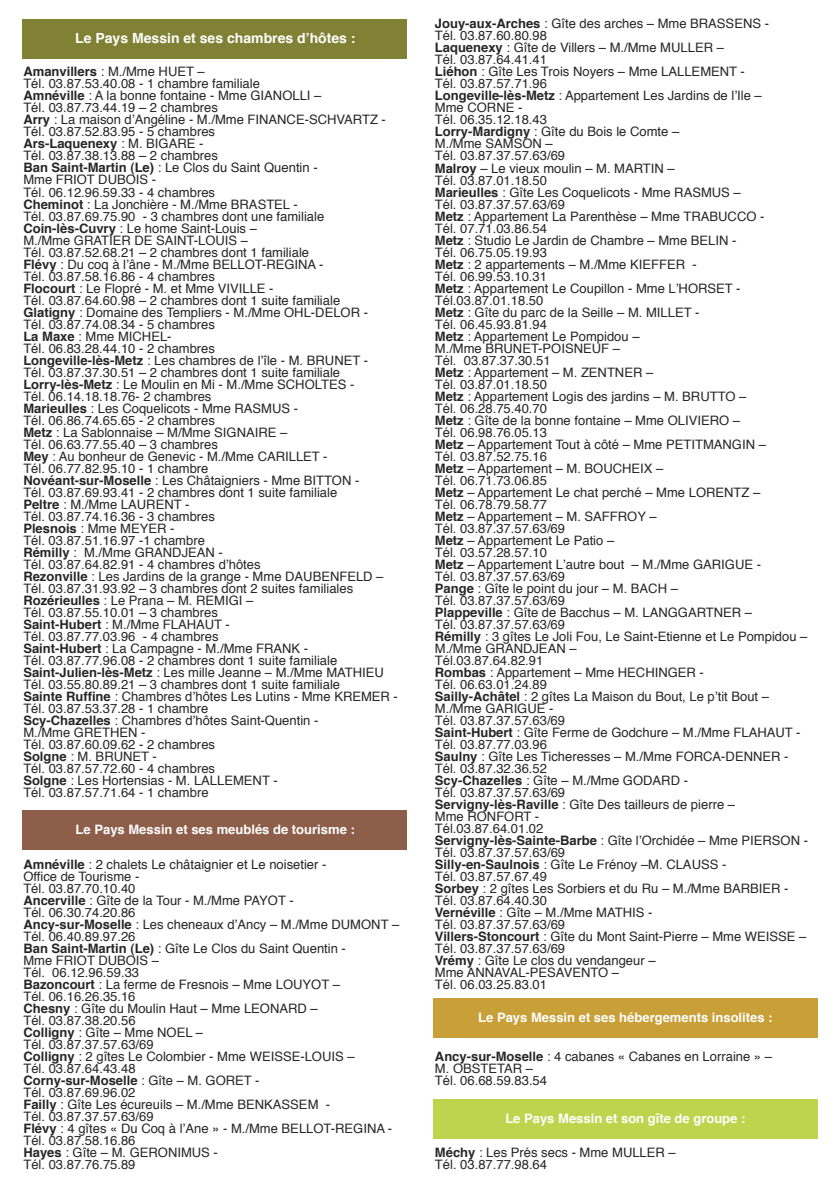
<style>
.page{position:relative;width:840px;height:1191px;background:#fff}
.page>*{position:absolute;margin:0;border:0;box-sizing:border-box;transform-origin:0 0}
.t1{font:700 14px "Helvetica";color:#fff}
.t2{font:13px/12px "Helvetica";color:#272627}
.t3{font:700 13px "Helvetica";color:#fff}
.s1{font-weight:700}
</style>
<div class="page">
<div style="left:23px;top:19px;width:384px;height:39px;background:#818135"></div>
<div style="left:23px;top:810px;width:384px;height:40px;background:#8d5e49"></div>
<div style="left:432px;top:998px;width:384px;height:39px;background:#c99f38"></div>
<div style="left:432px;top:1099px;width:384px;height:40px;background:#bed44c"></div>
<p class="t1" style="left:75px;top:32px;width:282px">Le Pays Messin et ses chambres d’hôtes :</p>
<p class="t2" style="left:23px;top:67px;width:376px"><span class="s1">Amanvillers</span> : M./Mme HUET –<br>Tél. 03.87.53.40.08 - 1 chambre familiale<br><span class="s1">Amnéville</span> : A la bonne fontaine - Mme GIANOLLI –<br>Tél. 03.87.73.44.19 – 2 chambres<br><span class="s1">Arry</span> : La maison d’Angéline - M./Mme FINANCE-SCHVARTZ - Tél. 03.87.52.83.95 - 5 chambres<br><span class="s1">Ars-Laquenexy</span> : M. BIGARE -<br>Tél. 03.87.38.13.88 – 2 chambres<br><span class="s1">Ban Saint-Martin (Le)</span> : Le Clos du Saint Quentin -<br>Mme FRIOT DUBOIS -<br>Tél. 06.12.96.59.33 - 4 chambres<br><span class="s1">Cheminot</span> : La Jonchière - M./Mme BRASTEL -<br>Tél. 03.87.69.75.90 - 3 chambres dont une familiale <span class="s1">Coin-lès-Cuvry</span> : Le home Saint-Louis –<br>M./Mme GRATIER DE SAINT-LOUIS –<br>Tél. 03.87.52.68.21 – 2 chambres dont 1 familiale<br><span class="s1">Flévy</span> : Du coq à l’âne - M./Mme BELLOT-REGINA -<br>Tél. 03.87.58.16.86 - 4 chambres<br><span class="s1">Flocourt</span> : Le Flopré - M. et Mme VIVILLE -<br>Tél. 03.87.64.60.98 – 2 chambres dont 1 suite familiale<br><span class="s1">Glatigny</span> : Domaine des Templiers - M./Mme OHL-DELOR -<br>Tél. 03.87.74.08.34 - 5 chambres<br><span class="s1">La Maxe</span> : Mme MICHEL-<br>Tél. 06.83.28.44.10 - 2 chambres<br><span class="s1">Longeville-lès-Metz</span> : Les chambres de l’île - M. BRUNET -<br>Tél. 03.87.37.30.51 – 2 chambres dont 1 suite familiale <span class="s1">Lorry-lès-Metz</span> : Le Moulin en Mi - M./Mme SCHOLTES -<br>Tél. 06.14.18.18.76- 2 chambres<br><span class="s1">Marieulles</span> : Les Coquelicots - Mme RASMUS -<br>Tél. 06.86.74.65.65 - 2 chambres<br><span class="s1">Metz</span> : La Sablonnaise – M/Mme SIGNAIRE –<br>Tél. 06.63.77.55.40 – 3 chambres<br><span class="s1">Mey</span> : Au bonheur de Genevic - M./Mme CARILLET -<br>Tél. 06.77.82.95.10 - 1 chambre<br><span class="s1">Novéant-sur-Moselle</span> : Les Châtaigniers - Mme BITTON -<br>Tél. 03.87.69.93.41 - 2 chambres dont 1 suite familiale<br><span class="s1">Peltre</span> : M./Mme LAURENT -<br>Tél. 03.87.74.16.36 - 3 chambres<br><span class="s1">Plesnois</span> : Mme MEYER -<br>Tél. 03.87.51.16.97 -1 chambre<br><span class="s1">Rémilly</span> : M./Mme GRANDJEAN -<br>Tél. 03.87.64.82.91 - 4 chambres d’hôtes<br><span class="s1">Rezonville</span> : Les Jardins de la grange - Mme DAUBENFELD – Tél. 03.87.31.93.92 – 3 chambres dont 2 suites familiales <span class="s1">Rozérieulles</span> : Le Prana – M. REMIGI –<br>Tél. 03.87.55.10.01 – 3 chambres<br><span class="s1">Saint-Hubert</span> : M./Mme FLAHAUT -<br>Tél. 03.87.77.03.96 - 4 chambres<br><span class="s1">Saint-Hubert</span> : La Campagne - M./Mme FRANK -<br>Tél. 03.87.77.96.08 - 2 chambres dont 1 suite familiale <span class="s1">Saint-Julien-lès-Metz</span> : Les mille Jeanne – M./Mme MATHIEU Tél. 03.55.80.89.21 – 3 chambres dont 1 suite familiale<br><span class="s1">Sainte Ruffine</span> : Chambres d’hôtes Les Lutins - Mme KREMER - Tél. 03.87.53.37.28 - 1 chambre<br><span class="s1">Scy-Chazelles</span> : Chambres d’hôtes Saint-Quentin -<br>M./Mme GRETHEN -<br>Tél. 03.87.60.09.62 - 2 chambres<br><span class="s1">Solgne</span> : M. BRUNET -<br>Tél. 03.87.57.72.60 - 4 chambres<br><span class="s1">Solgne</span> : Les Hortensias - M. LALLEMENT -<br>Tél. 03.87.57.71.64 - 1 chambre</p>
<p class="t3" style="left:76px;top:824px;width:280px">Le Pays Messin et ses meublés de tourisme :</p>
<p class="t2" style="left:23px;top:859px;width:377px"><span class="s1">Amnéville</span> : 2 chalets Le châtaignier et Le noisetier -<br>Office de Tourisme -<br>Tél. 03.87.70.10.40<br><span class="s1">Ancerville</span> : Gîte de la Tour - M./Mme PAYOT -<br>Tél. 06.30.74.20.86<br><span class="s1">Ancy-sur-Moselle</span> : Les cheneaux d’Ancy – M./Mme DUMONT –<br>Tél. 06.40.89.97.26<br><span class="s1">Ban Saint-Martin (Le)</span> : Gîte Le Clos du Saint Quentin -<br>Mme FRIOT DUBOIS –<br>Tél. 06.12.96.59.33<br><span class="s1">Bazoncourt</span> : La ferme de Fresnois – Mme LOUYOT –<br>Tél. 06.16.26.35.16<br><span class="s1">Chesny</span> : Gîte du Moulin Haut – Mme LEONARD –<br>Tél. 03.87.38.20.56<br><span class="s1">Colligny</span> : Gîte – Mme NOEL –<br>Tél. 03.87.37.57.63/69<br><span class="s1">Colligny</span> : 2 gîtes Le Colombier - Mme WEISSE-LOUIS –<br>Tél. 03.87.64.43.48<br><span class="s1">Corny-sur-Moselle</span> : Gîte – M. GORET -<br>Tél. 03.87.69.96.02<br><span class="s1">Failly</span> : Gîte Les écureuils – M./Mme BENKASSEM -<br>Tél. 03.87.37.57.63/69<br><span class="s1">Flévy</span> : 4 gîtes « Du Coq à l’Ane » - M./Mme BELLOT-REGINA -<br>Tél. 03.87.58.16.86<br><span class="s1">Hayes</span> : Gîte – M. GERONIMUS -<br>Tél. 03.87.76.75.89</p>
<p class="t2" style="left:434px;top:19px;width:374px"><span class="s1">Jouy-aux-Arches</span> : Gîte des arches – Mme BRASSENS -<br>Tél. 03.87.60.80.98<br><span class="s1">Laquenexy</span> : Gîte de Villers – M./Mme MULLER –<br>Tél. 03.87.64.41.41<br><span class="s1">Liéhon</span> : Gîte Les Trois Noyers – Mme LALLEMENT -<br>Tél. 03.87.57.71.96<br><span class="s1">Longeville-lès-Metz</span> : Appartement Les Jardins de l’Ile –<br>Mme CORNE -<br>Tél. 06.35.12.18.43<br><span class="s1">Lorry-Mardigny</span> : Gîte du Bois le Comte –<br>M./Mme SAMSON –<br>Tél. 03.87.37.57.63/69<br><span class="s1">Malroy</span> – Le vieux moulin – M. MARTIN –<br>Tél. 03.87.01.18.50<br><span class="s1">Marieulles</span> : Gîte Les Coquelicots - Mme RASMUS –<br>Tél. 03.87.37.57.63/69<br><span class="s1">Metz</span> : Appartement La Parenthèse – Mme TRABUCCO -<br>Tél. 07.71.03.86.54<br><span class="s1">Metz</span> : Studio Le Jardin de Chambre – Mme BELIN -<br>Tél. 06.75.05.19.93<br><span class="s1">Metz</span> : 2 appartements – M./Mme KIEFFER -<br>Tél. 06.99.53.10.31<br><span class="s1">Metz</span> : Appartement Le Coupillon - Mme L’HORSET -<br>Tél.03.87.01.18.50<br><span class="s1">Metz</span> : Gîte du parc de la Seille – M. MILLET -<br>Tél. 06.45.93.81.94<br><span class="s1">Metz</span> : Appartement Le Pompidou –<br>M./Mme BRUNET-POISNEUF –<br>Tél. 03.87.37.30.51<br><span class="s1">Metz</span> : Appartement – M. ZENTNER –<br>Tél. 03.87.01.18.50<br><span class="s1">Metz</span> : Appartement Logis des jardins – M. BRUTTO –<br>Tél. 06.28.75.40.70<br><span class="s1">Metz</span> : Gîte de la bonne fontaine – Mme OLIVIERO –<br>Tél. 06.98.76.05.13<br><span class="s1">Metz</span> – Appartement Tout à côté – Mme PETITMANGIN –<br>Tél. 03.87.52.75.16<br><span class="s1">Metz</span> – Appartement – M. BOUCHEIX –<br>Tél. 06.71.73.06.85<br><span class="s1">Metz</span> – Appartement Le chat perché – Mme LORENTZ –<br>Tél. 06.78.79.58.77<br><span class="s1">Metz</span> – Appartement – M. SAFFROY –<br>Tél. 03.87.37.57.63/69<br><span class="s1">Metz</span> – Appartement Le Patio –<br>Tél. 03.57.28.57.10<br><span class="s1">Metz</span> – Appartement L’autre bout – M./Mme GARIGUE -<br>Tél. 03.87.37.57.63/69<br><span class="s1">Pange</span> : Gîte le point du jour – M. BACH –<br>Tél. 03.87.37.57.63/69<br><span class="s1">Plappeville</span> : Gîte de Bacchus – M. LANGGARTNER –<br>Tél. 03.87.37.57.63/69<br><span class="s1">Rémilly</span> : 3 gîtes Le Joli Fou, Le Saint-Etienne et Le Pompidou –<br>M./Mme GRANDJEAN –<br>Tél.03.87.64.82.91<br><span class="s1">Rombas</span> : Appartement – Mme HECHINGER -<br>Tél. 06.63.01.24.89<br><span class="s1">Sailly-Achâtel</span> : 2 gîtes La Maison du Bout, Le p’tit Bout –<br>M./Mme GARIGUE -<br>Tél. 03.87.37.57.63/69<br><span class="s1">Saint-Hubert</span> : Gîte Ferme de Godchure – M./Mme FLAHAUT -<br>Tél. 03.87.77.03.96<br><span class="s1">Saulny</span> : Gîte Les Ticheresses – M./Mme FORCA-DENNER -<br>Tél. 03.87.32.36.52<br><span class="s1">Scy-Chazelles</span> : Gîte – M./Mme GODARD -<br>Tél. 03.87.37.57.63/69<br><span class="s1">Servigny-lès-Raville</span> : Gîte Des tailleurs de pierre –<br>Mme RONFORT -<br>Tél.03.87.64.01.02<br><span class="s1">Servigny-lès-Sainte-Barbe</span> : Gîte l’Orchidée – Mme PIERSON -<br>Tél. 03.87.37.57.63/69<br><span class="s1">Silly-en-Saulnois</span> : Gîte Le Frénoy –M. CLAUSS -<br>Tél. 03.87.57.67.49<br><span class="s1">Sorbey</span> : 2 gîtes Les Sorbiers et du Ru – M./Mme BARBIER -<br>Tél. 03.87.64.40.30<br><span class="s1">Vernéville</span> : Gîte – M./Mme MATHIS -<br>Tél. 03.87.37.57.63/69<br><span class="s1">Villers-Stoncourt</span> : Gîte du Mont Saint-Pierre – Mme WEISSE –<br>Tél. 03.87.37.57.63/69<br><span class="s1">Vrémy</span> : Gîte Le clos du vendangeur –<br>Mme ANNAVAL-PESAVENTO –<br>Tél. 06.03.25.83.01</p>
<p class="t3" style="left:478px;top:1011px;width:296px">Le Pays Messin et ses hébergements insolites :</p>
<p class="t2" style="left:434px;top:1051px;width:338px"><span class="s1">Ancy-sur-Moselle</span> : 4 cabanes « Cabanes en Lorraine » –<br>M. OBSTETAR –<br>Tél. 06.68.59.83.54</p>
<p class="t3" style="left:505px;top:1113px;width:241px">Le Pays Messin et son gîte de groupe :</p>
<p class="t2" style="left:434px;top:1147px;width:242px"><span class="s1">Méchy</span> : Les Prés secs - Mme MULLER –<br>Tél. 03.87.77.98.64</p>
</div>
